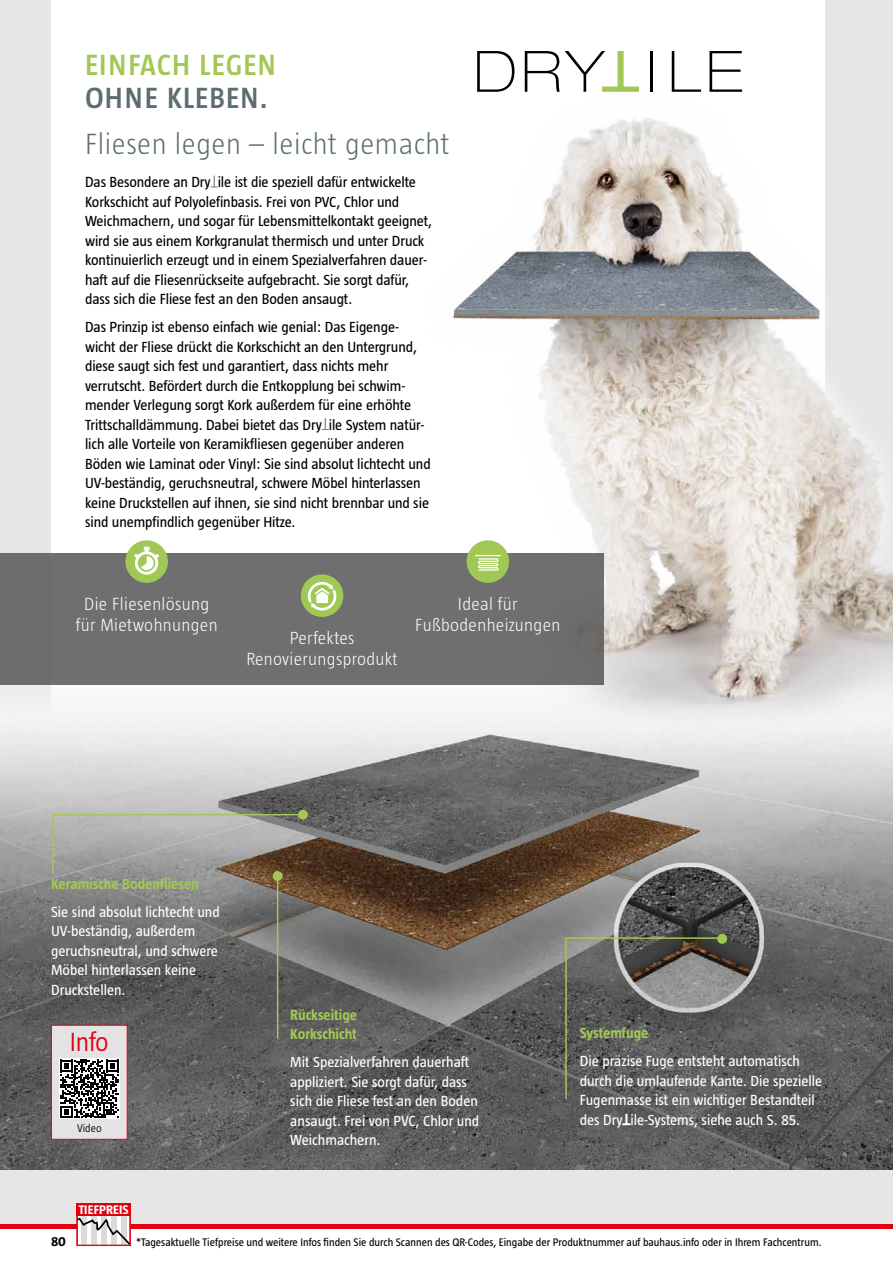
<style>
.page{position:relative;width:893px;height:1263px;background:#fff}
.page>*{position:absolute;margin:0;border:0;box-sizing:border-box;transform-origin:0 0}
.t1{font:300 30px "Taz";letter-spacing:.02em;color:#5c6e72}
.t2{font:600 30px "Taz";letter-spacing:.04em;color:#a1c854}
.t3{font:600 30px "Taz";letter-spacing:.04em;color:#5c6e72}
.t4{font:300 27px "Taz";color:#e3000f}
.t5{font:300 18px/21px "Taz";letter-spacing:.02em;color:#fff;text-align:center}
.t6{font:15px/19.5px "Taz";letter-spacing:-.005em;color:#000}
.t7{font:15px/19.5px "Taz";color:#fff}
.t8{font:700 15px/19.5px "Taz";color:#a1c854}
.t9{font:700 13.5px "Taz";color:#000}
.t10{font:700 12.75px "Taz";color:#fff;scale:1.04 1}
.t11{font:11.25px "Taz";color:#000}
.t12{font:300 11.25px "Taz";color:#000}
</style>
<div class="page">
<div style="left:0;top:0;width:893px;height:1225px;background:#e6e6e7"></div>
<div style="left:51px;top:0;width:774px;height:791px;background:#fff"></div>
<img style="left:0;top:702px;width:893px;height:467px">
<svg style="left:622px;top:1114px;width:8px;height:11px"></svg>
<hr style="left:52px;top:814px;width:2px;height:59px;background:#a1c854">
<div style="left:273px;top:871px;width:10px;height:10px;background:#a1c854;border-radius:50%"></div>
<hr style="left:565px;top:937px;width:158px;height:2px;background:#a1c854">
<div style="left:717px;top:934px;width:10px;height:10px;background:#a1c854;border-radius:50%"></div>
<hr style="left:565px;top:939px;width:2px;height:160px;background:#a1c854">
<img style="left:420px;top:72px;width:473px;height:685px">
<svg style="left:211px;top:176px;width:7px;height:11px"></svg>
<svg style="left:322px;top:418px;width:7px;height:12px"></svg>
<svg style="left:477px;top:51px;width:37px;height:41px"></svg>
<hr style="left:650px;top:51px;width:2px;height:41px;background:#000">
<svg style="left:672px;top:51px;width:29px;height:41px"></svg>
<svg style="left:709px;top:51px;width:33px;height:41px"></svg>
<svg style="left:525px;top:51px;width:114px;height:41px"></svg>
<hr style="left:52px;top:814px;width:251px;height:1px;background:#a1c854">
<div style="left:298px;top:810px;width:10px;height:10px;background:#a1c854;border-radius:50%"></div>
<div style="left:0;top:553px;width:604px;height:132px;background:#6f6f6f"></div>
<div style="left:467px;top:540px;width:42px;height:43px;background:#a1c854;border-radius:50%"></div>
<svg style="left:475px;top:554px;width:26px;height:17px"></svg>
<div style="left:125px;top:540px;width:43px;height:43px;background:#a1c854;border-radius:50%"></div>
<svg style="left:134px;top:547px;width:25px;height:28px"></svg>
<div style="left:301px;top:574px;width:42px;height:43px;background:#a1c854;border-radius:50%"></div>
<svg style="left:308px;top:582px;width:28px;height:28px"></svg>
<hr style="left:277px;top:878px;width:1px;height:161px;background:#a1c854">
<div style="left:51px;top:1025px;width:77px;height:115px;background:#e3e3e3;border:1px solid #e3000f"></div>
<div style="left:59px;top:1059px;width:60px;height:60px;background:#fff"></div>
<svg style="left:60px;top:1060px;width:59px;height:58px"></svg>
<hr style="left:0;top:1225px;width:893px;height:4px;background:#e3000f">
<svg style="left:75px;top:1216px;width:57px;height:30px"></svg>
<div style="left:77px;top:1203px;width:54px;height:13px;background:#e3000f"></div>
<div style="left:77px;top:1203px;width:54px;height:43px;border:1px solid #e3000f"></div>
<h1 class="t2" style="left:85px;top:48px;width:192px">EINFACH LEGEN</h1>
<h1 class="t3" style="left:85px;top:81px;width:184px">OHNE KLEBEN.</h1>
<h1 class="t1" style="left:85px;top:127px;width:366px">Fliesen legen – leicht gemacht</h1>
<p class="t6" style="left:85px;top:172px;width:349px">Das Besondere an Dry ile ist die speziell dafür entwickelte Korkschicht auf Polyolefinbasis. Frei von PVC, Chlor und Weichmachern, und sogar für Lebensmittelkontakt geeignet, wird sie aus einem Korkgranulat thermisch und unter Druck kontinuierlich erzeugt und in einem Spezialverfahren dauer&shy;haft auf die Fliesenrückseite aufgebracht. Sie sorgt dafür, dass sich die Fliese fest an den Boden ansaugt.</p>
<p class="t6" style="left:85px;top:317px;width:347px">Das Prinzip ist ebenso einfach wie genial: Das Eigenge&shy;wicht der Fliese drückt die Korkschicht an den Untergrund, diese saugt sich fest und garantiert, dass nichts mehr verrutscht. Befördert durch die Entkopplung bei schwim&shy;mender Verlegung sorgt Kork außerdem für eine erhöhte Trittschalldämmung. Dabei bietet das Dry ile System natür&shy;lich alle Vorteile von Keramikfliesen gegenüber anderen Böden wie Laminat oder Vinyl: Sie sind absolut lichtecht und UV-beständig, geruchsneutral, schwere Möbel hinterlassen keine Druckstellen auf ihnen, sie sind nicht brennbar und sie sind unempfindlich gegenüber Hitze.</p>
<p class="t5" style="left:76px;top:593px;width:143px">Die Fliesenlösung für Mietwohnungen</p>
<p class="t5" style="left:246px;top:627px;width:153px">Perfektes<br>Renovierungsprodukt</p>
<p class="t5" style="left:415px;top:593px;width:147px">Ideal für<br>Fußbodenheizungen</p>
<p class="t8" style="left:51px;top:874px;width:149px">Keramische Bodenfliesen</p>
<p class="t7" style="left:51px;top:902px;width:170px">Sie sind absolut lichtecht und<br>UV-beständig, außerdem geruchsneutral, und schwere<br>Möbel hinterlassen keine<br>Druckstellen.</p>
<h2 class="t4" style="left:70px;top:1027px;width:40px">Info</h2>
<p class="t12" style="left:77px;top:1122px;width:26px">Video</p>
<p class="t10" style="left:79px;top:1202px;width:49px">TIEFPREIS</p>
<p class="t8" style="left:290px;top:1005px;width:68px">Rückseitige<br>Korkschicht</p>
<p class="t7" style="left:290px;top:1052px;width:191px">Mit Spezialverfahren dauerhaft appliziert. Sie sorgt dafür, dass sich die Fliese fest an den Boden ansaugt. Frei von PVC, Chlor und<br>Weichmachern.</p>
<p class="t8" style="left:580px;top:1023px;width:70px">Systemfuge</p>
<p class="t7" style="left:580px;top:1051px;width:244px">Die präzise Fuge entsteht automatisch durch die umlaufende Kante. Die spezielle Fugenmasse ist ein wichtiger Bestandteil des Dry ile-Systems, siehe auch S. 85.</p>
<p class="t9" style="left:51px;top:1234px;width:16px">80</p>
<p class="t11" style="left:136px;top:1236px;width:687px">*Tagesaktuelle Tiefpreise und weitere Infos finden Sie durch Scannen des QR-Codes, Eingabe der Produktnummer auf bauhaus.info oder in Ihrem Fachcentrum.</p>
</div>
